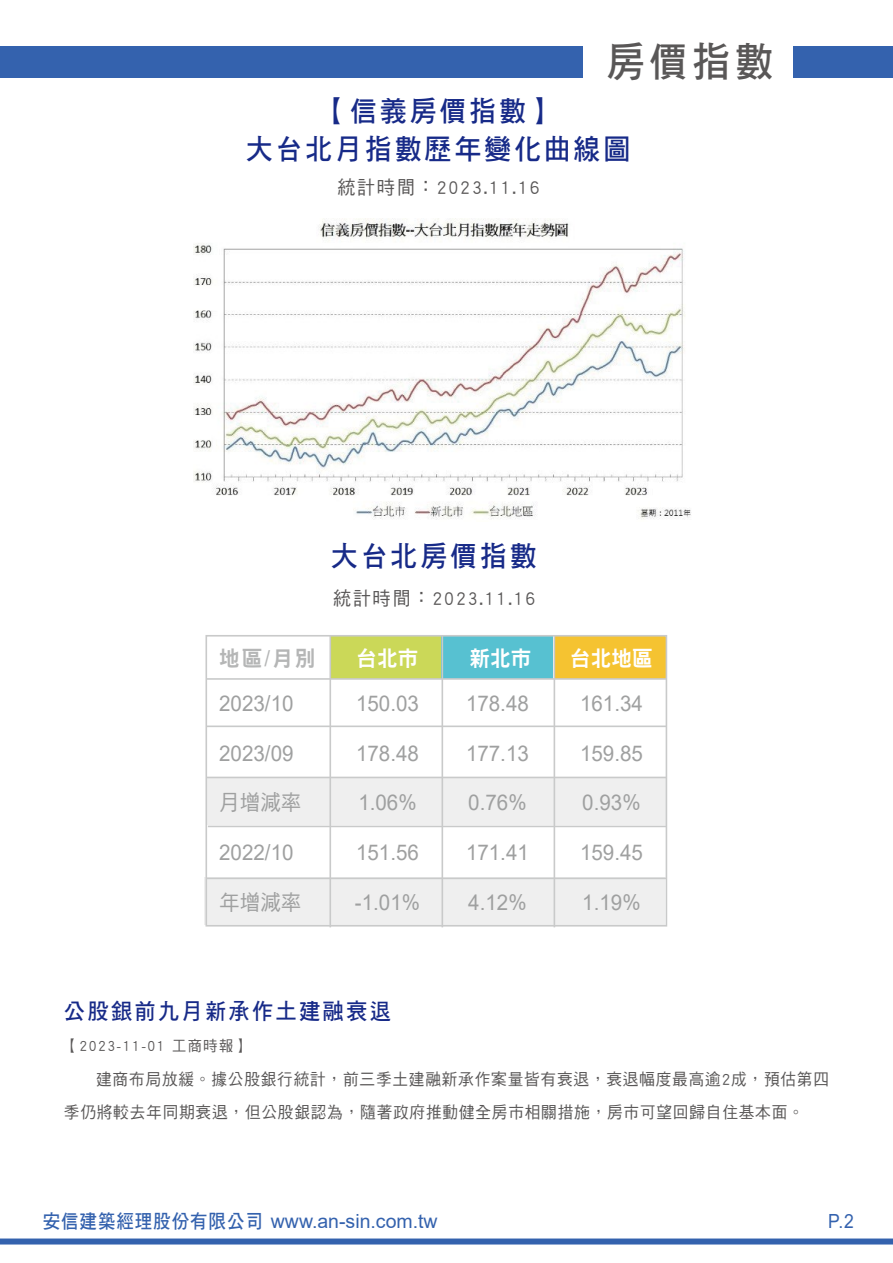
<style>
.page{position:relative;width:893px;height:1263px;background:#fff}
.page>*{position:absolute;margin:0;border:0;box-sizing:border-box;transform-origin:0 0}
.t1{font:40.95px "DF Hei Std W7";color:#595757;scale:.95 1}
.t2{font:28.5px/38px "DF Hei Std W7";letter-spacing:.1em;color:#172a88;text-align:center;scale:.95 1}
.t3{font:22.5px "DF Hei Std W7";letter-spacing:.1em;color:#172a88;scale:.95 1}
.t4{font:21.6px "Arial";color:#9fa0a0;scale:.95 1}
.t5{font:21.6px "DF Hei Std W9";color:#fff;scale:.95 1}
.t6{font:21.6px "DF Hei Std W5";color:#9fa0a0;scale:.95 1}
.t7{font:21.6px "DF Hei Std W9";color:#b5b6b6;scale:.95 1}
.t8{font:19.5px "Arial";color:#3462ae}
.t9{font:19.5px "Arial";color:#3462ae;scale:.9 1}
.t10{font:19.05px "DF Hei Std W5";letter-spacing:.1em;color:#595757;scale:.95 1}
.t11{font:16.5px/33px "DF Hei Std W5";letter-spacing:.05em;color:#595757;scale:.95 1}
.t12{font:15px "DF Hei Std W5";letter-spacing:.1em;color:#595757;scale:.95 1}
.s1{font-family:"Arial"}
.s2{font-family:"DF Hei Std W7"}
</style>
<div class="page">
<div style="left:0;top:1238px;width:893px;height:6px;background:#3462ae"></div>
<div style="left:330px;top:636px;width:112px;height:43px;background:#cbd858"></div>
<div style="left:442px;top:636px;width:111px;height:43px;background:#57c1d1"></div>
<div style="left:554px;top:636px;width:111px;height:43px;background:#f5c331"></div>
<div style="left:206px;top:777px;width:460px;height:48px;background:#efefef"></div>
<div style="left:204px;top:877px;width:460px;height:48px;background:#efefef"></div>
<div style="left:205px;top:635px;width:462px;height:291px;border:2px solid #c9caca"></div>
<hr style="left:206px;top:678px;width:460px;height:2px;background:#c9caca">
<hr style="left:329px;top:636px;width:2px;height:291px;background:#c9caca">
<hr style="left:441px;top:636px;width:2px;height:291px;background:#c9caca">
<hr style="left:554px;top:636px;width:1px;height:291px;background:#c9caca">
<hr style="left:206px;top:725px;width:460px;height:2px;background:#c9caca">
<hr style="left:206px;top:777px;width:460px;height:1px;background:#c9caca">
<hr style="left:208px;top:826px;width:458px;height:1px;background:#c9caca">
<hr style="left:206px;top:877px;width:460px;height:2px;background:#c9caca">
<img style="left:194px;top:219px;width:497px;height:301px">
<div style="left:0;top:46px;width:583px;height:31px;background:#3462ae"></div>
<div style="left:793px;top:46px;width:100px;height:31px;background:#3462ae"></div>
<h1 class="t1" style="left:606px;top:39px;width:177px">房價指數</h1>
<h2 class="t2" style="left:246px;top:91px;width:406px">【信義房價指數】<br>大台北月指數歷年變化曲線圖</h2>
<p class="t10" style="left:337px;top:177px;width:214px">統計時間：2023.11.16</p>
<h2 class="t2" style="left:331px;top:536px;width:218px">大台北房價指數</h2>
<p class="t10" style="left:333px;top:588px;width:214px">統計時間：2023.11.16</p>
<p class="t7" style="left:219px;top:646px;width:103px">地區<span class="s1">/</span>月別</p>
<p class="t5" style="left:357px;top:646px;width:66px">台北市</p>
<p class="t5" style="left:469px;top:646px;width:66px">新北市</p>
<p class="t5" style="left:570px;top:646px;width:88px">台北地區</p>
<p class="t4" style="left:356px;top:688px;width:68px">150.03</p>
<p class="t4" style="left:356px;top:738px;width:68px">178.48</p>
<p class="t4" style="left:358px;top:788px;width:63px">1.06%</p>
<p class="t4" style="left:356px;top:838px;width:68px">151.56</p>
<p class="t4" style="left:355px;top:887px;width:70px">-1.01%</p>
<p class="t4" style="left:219px;top:688px;width:80px">2023/10</p>
<p class="t4" style="left:219px;top:738px;width:80px">2023/09</p>
<p class="t6" style="left:219px;top:791px;width:88px">月增減率</p>
<p class="t4" style="left:219px;top:838px;width:80px">2022/10</p>
<p class="t6" style="left:219px;top:890px;width:88px">年增減率</p>
<p class="t4" style="left:466px;top:688px;width:68px">178.48</p>
<p class="t4" style="left:466px;top:738px;width:68px">177.13</p>
<p class="t4" style="left:468px;top:788px;width:63px">0.76%</p>
<p class="t4" style="left:466px;top:838px;width:68px">171.41</p>
<p class="t4" style="left:468px;top:887px;width:63px">4.12%</p>
<p class="t4" style="left:580px;top:688px;width:68px">161.34</p>
<p class="t4" style="left:580px;top:738px;width:68px">159.85</p>
<p class="t4" style="left:582px;top:788px;width:63px">0.93%</p>
<p class="t4" style="left:580px;top:838px;width:68px">159.45</p>
<p class="t4" style="left:582px;top:887px;width:63px">1.19%</p>
<p class="t3" style="left:64px;top:998px;width:346px">公股銀前九月新承作土建融衰退</p>
<p class="t12" style="left:64px;top:1037px;width:196px">【2023-11-01 工商時報】</p>
<p class="t11" style="left:64px;top:1062px;width:807px;text-indent:32px">建商布局放緩。據公股銀行統計，前三季土建融新承作案量皆有衰退，衰退幅度最高逾2成，預估第四季仍將較去年同期衰退，但公股銀認為，隨著政府推動健全房市相關措施，房市可望回歸自住基本面。</p>
<p class="t8" style="left:43px;top:1207px;width:396px"><span class="s2">安信建築經理股份有限公司</span> www.an-sin.com.tw</p>
<p class="t9" style="left:828px;top:1207px;width:30px">P.2</p>
</div>
